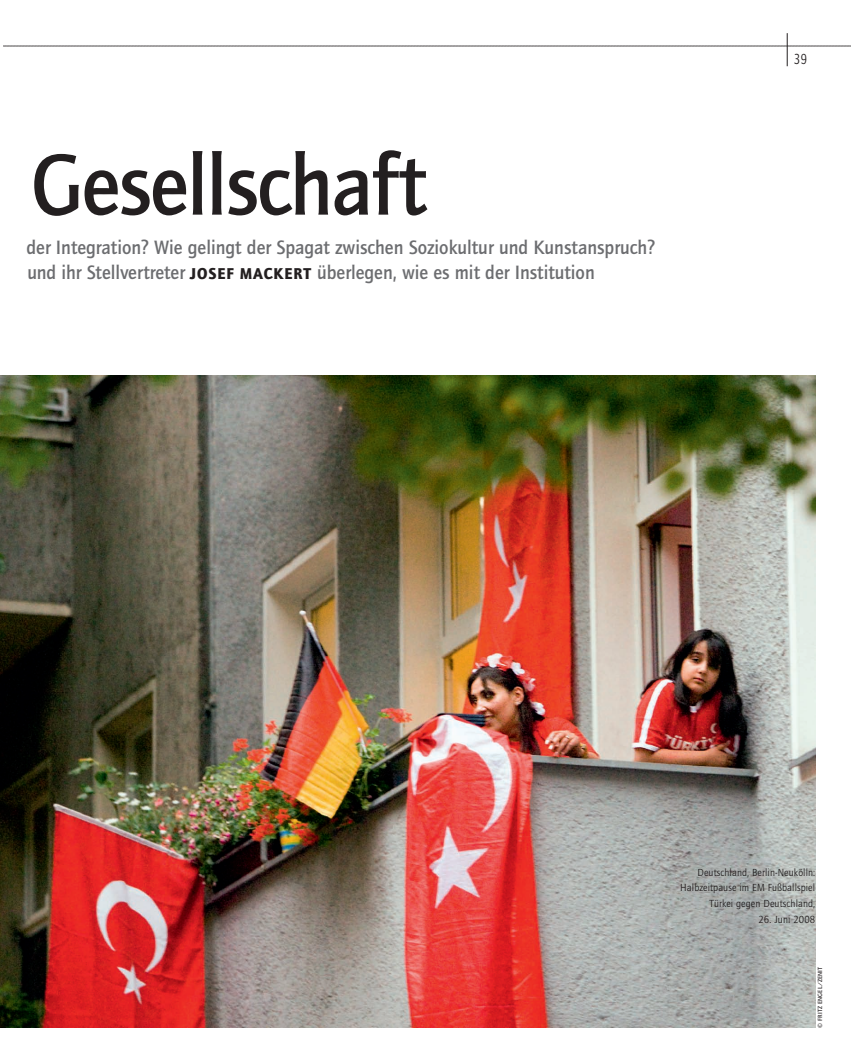
<style>
.page{position:relative;width:851px;height:1063px;background:#fff}
.page>*{position:absolute;margin:0;border:0;box-sizing:border-box;transform-origin:0 0}
.t1{font:500 88.75px "Quay Sans EF";letter-spacing:-.02em;color:#231f20;scale:.95 1}
.t2{font:500 20px/25px "Quay Sans EF";color:#6c6d70;scale:.95 1}
.t3{font:15px "Quay Sans EF";color:#231f20;scale:.8 1}
.t4{font:10.62px/15.6px "Quay Sans EF";letter-spacing:.01em;color:#231f20;text-align:right;scale:.95 1}
.t5{font:500 6.25px "Quay Sans EF";letter-spacing:.025em;color:#231f20}
.s1{font-family:"Quay Sans CEEF";font-weight:900;font-size:16.25px;color:#231f20}
</style>
<div class="page">
<img style="left:0;top:33px;width:850px;height:995px">
<p class="t1" style="left:31px;top:151px;width:418px">Gesellschaft</p>
<p class="t2" style="left:26px;top:236px;width:663px">der Integration? Wie gelingt der Spagat zwischen Soziokultur und Kunstanspruch? und ihr Stellvertreter <span class="s1">JOSEF MACKERT</span> überlegen, wie es mit der Institution</p>
<p class="t3" style="left:794px;top:54px;width:17px">39</p>
<p class="t4" style="left:680px;top:865px;width:143px">Deutschland, Berlin-Neukölln:<br>Halbzeitpause im EM Fußballspiel<br>Türkei gegen Deutschland,</p>
<p class="t4" style="left:758px;top:912px;width:61px">26. Juni 2008</p>
<p class="t5" style="left:817px;top:1028px;width:62px;rotate:-90deg">© FRITZ ENGEL/ZENIT</p>
</div>
